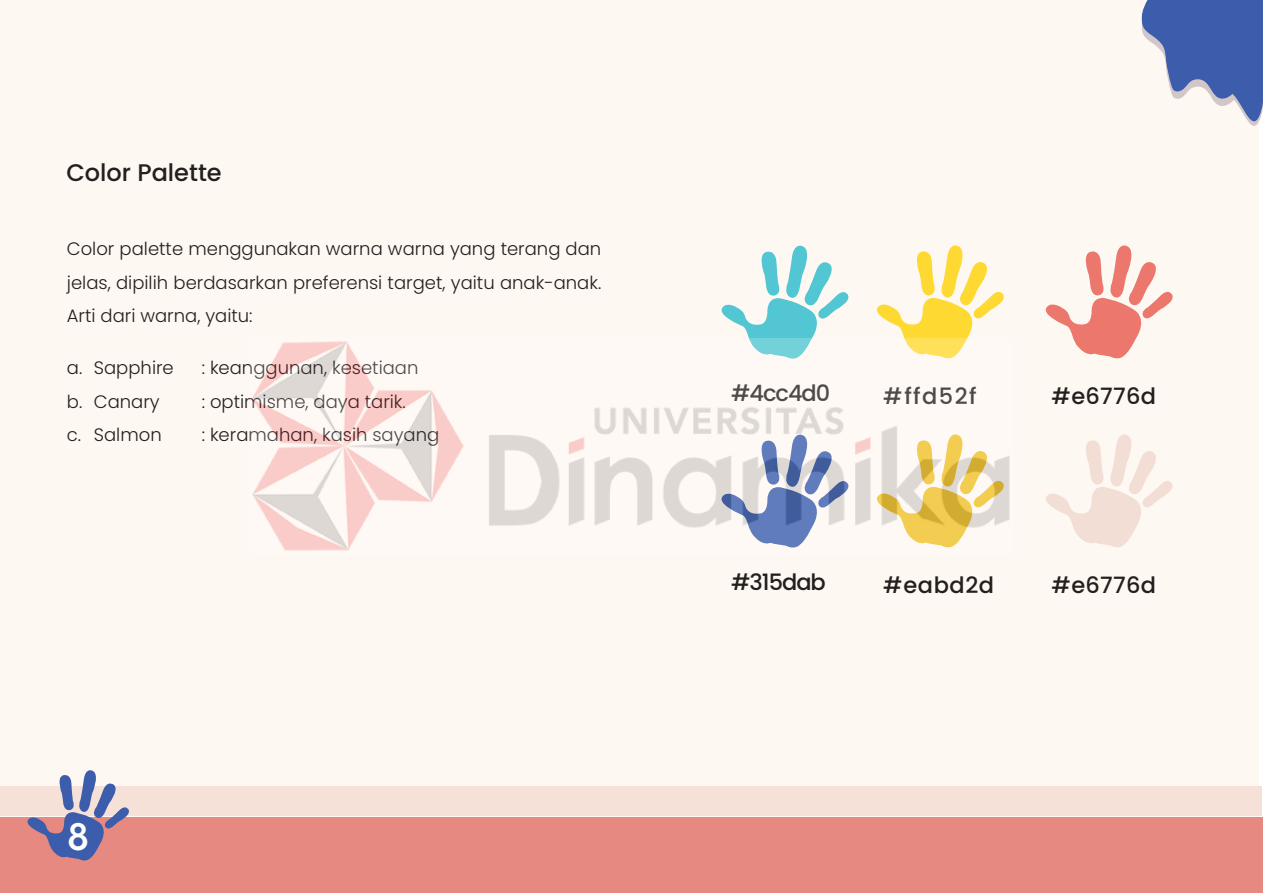
<style>
.page{position:relative;width:1263px;height:893px;background:#fff}
.page>*{position:absolute;margin:0;border:0;box-sizing:border-box;transform-origin:0 0}
.t1{font:600 39.9px "Point Soft DEMO";color:#fff}
.t2{font:500 24px "Poppins";color:#241f1f}
.t3{font:500 22.5px "Poppins";letter-spacing:.015em;color:#241f1f}
.t4{font:300 18px/33.5px "Poppins";color:#241f1f;text-align:justify}
</style>
<div class="page">
<div style="left:0;top:0;width:1258px;height:893px;background:#fef8f2"></div>
<div style="left:0;top:786px;width:1262px;height:30px;background:#f5e1d8"></div>
<div style="left:0;top:817px;width:1263px;height:76px;background:#e58981"></div>
<svg style="left:1141px;top:0;width:122px;height:162px"></svg>
<svg style="left:27px;top:770px;width:102px;height:91px"></svg>
<svg style="left:876px;top:245px;width:128px;height:93px"></svg>
<svg style="left:1045px;top:245px;width:128px;height:114px"></svg>
<svg style="left:721px;top:245px;width:128px;height:93px"></svg>
<svg style="left:1046px;top:434px;width:127px;height:113px"></svg>
<img style="left:251px;top:338px;width:759px;height:213px">
<h2 class="t2" style="left:66px;top:159px;width:157px">Color Palette</h2>
<p class="t4" style="left:67px;top:232px;width:536px">Color palette menggunakan warna warna yang terang dan jelas, dipilih berdasarkan preferensi target, yaitu anak-anak.<br>Arti dari warna, yaitu:</p>
<p class="t4" style="left:67px;top:351px;width:108px">a. Sapphire</p>
<p class="t4" style="left:202px;top:351px;width:218px">: keanggunan, kesetiaan</p>
<p class="t4" style="left:67px;top:385px;width:94px">b. Canary</p>
<p class="t4" style="left:202px;top:385px;width:206px">: optimisme, daya tarik.</p>
<p class="t4" style="left:67px;top:418px;width:96px">c. Salmon</p>
<p class="t4" style="left:202px;top:418px;width:239px">: keramahan, kasih sayang</p>
<h1 class="t1" style="left:66px;top:821px;width:25px">8</h1>
<p class="t3" style="left:731px;top:380px;width:101px">#4cc4d0</p>
<p class="t3" style="left:883px;top:383px;width:95px">#ffd52f</p>
<p class="t3" style="left:1051px;top:383px;width:106px">#e6776d</p>
<p class="t3" style="left:731px;top:569px;width:96px">#315dab</p>
<p class="t3" style="left:883px;top:572px;width:112px">#eabd2d</p>
<p class="t3" style="left:1051px;top:572px;width:106px">#e6776d</p>
</div>
